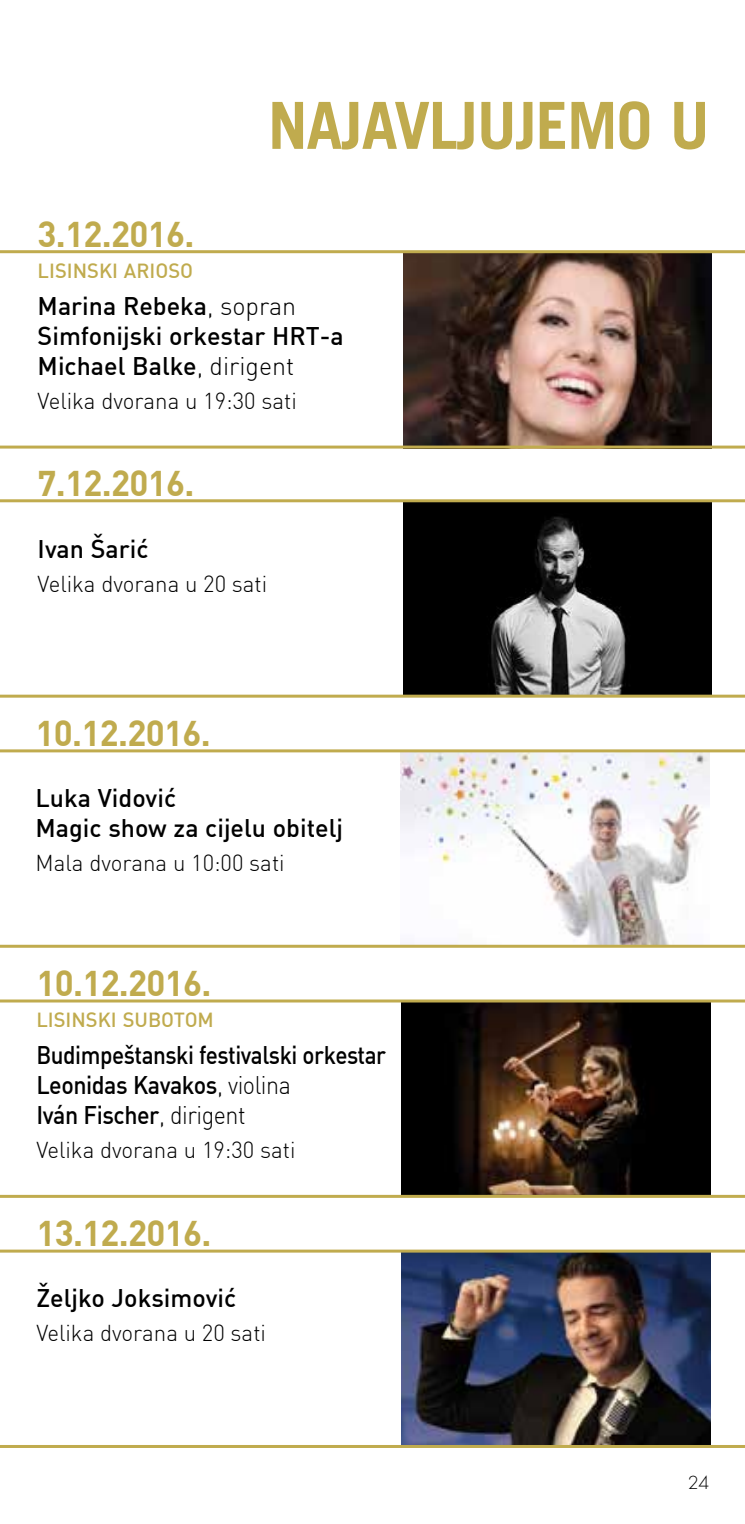
<style>
.page{position:relative;width:745px;height:1524px;background:#fff}
.page>*{position:absolute;margin:0;border:0;box-sizing:border-box;transform-origin:0 0}
.t1{font:700 65px "Trade Gothic";letter-spacing:-.02em;color:#c0ab4e}
.t2{font:700 35px "DIN";letter-spacing:-.02em;color:#c0ab4e}
.t3{font:700 25px/30px "DINLT";color:#000}
.t4{font:700 25px/30px "DINLT";letter-spacing:-.02em;color:#000;scale:.9 1}
.t5{font:22.5px "DIN Lt";color:#000}
.t6{font:700 20px "DINLT";color:#c0ab4e}
.t7{font:300 17.5px "Futura";color:#000}
.s1{font-family:"DIN Lt";font-weight:400}
</style>
<div class="page">
<img style="left:401px;top:1252px;width:309px;height:193px">
<hr style="left:0;top:1249px;width:744px;height:3px;background:#c0ab4e">
<hr style="left:0;top:1445px;width:744px;height:3px;background:#c0ab4e">
<img style="left:401px;top:1002px;width:309px;height:193px">
<hr style="left:0;top:999px;width:744px;height:3px;background:#c0ab4e">
<hr style="left:0;top:1195px;width:744px;height:3px;background:#c0ab4e">
<img style="left:403px;top:253px;width:308px;height:192px">
<hr style="left:0;top:250px;width:744px;height:3px;background:#c0ab4e">
<hr style="left:0;top:445px;width:744px;height:3px;background:#c0ab4e">
<img style="left:401px;top:752px;width:308px;height:193px">
<hr style="left:0;top:749px;width:744px;height:3px;background:#c0ab4e">
<hr style="left:0;top:945px;width:744px;height:3px;background:#c0ab4e">
<img style="left:403px;top:502px;width:308px;height:192px">
<hr style="left:0;top:499px;width:744px;height:3px;background:#c0ab4e">
<hr style="left:0;top:694px;width:744px;height:3px;background:#c0ab4e">
<h1 class="t1" style="left:268px;top:86px;width:443px">NAJAVLJUJEMO U</h1>
<h2 class="t2" style="left:38px;top:211px;width:158px">3.12.2016.</h2>
<p class="t6" style="left:38px;top:257px;width:157px">LISINSKI ARIOSO</p>
<p class="t3" style="left:38px;top:290px;width:307px">Marina Rebeka<span class="s1">, sopran<br></span>Simfonijski orkestar HRT-a<br>Michael Balke<span class="s1">, dirigent</span></p>
<p class="t5" style="left:38px;top:386px;width:260px">Velika dvorana u 19:30 sati</p>
<h2 class="t2" style="left:38px;top:460px;width:158px">7.12.2016.</h2>
<p class="t3" style="left:38px;top:532px;width:112px">Ivan Šarić</p>
<p class="t5" style="left:38px;top:569px;width:231px">Velika dvorana u 20 sati</p>
<h2 class="t2" style="left:36px;top:709px;width:176px">10.12.2016.</h2>
<p class="t3" style="left:36px;top:781px;width:309px">Luka Vidović<br>Magic show za cijelu obitelj</p>
<p class="t5" style="left:36px;top:848px;width:250px">Mala dvorana u 10:00 sati</p>
<h2 class="t2" style="left:36px;top:959px;width:176px">10.12.2016.</h2>
<p class="t6" style="left:36px;top:1006px;width:179px">LISINSKI SUBOTOM</p>
<p class="t4" style="left:36px;top:1038px;width:390px">Budimpeštanski festivalski orkestar<br>Leonidas Kavakos<span class="s1">, violina<br></span>Iván Fischer<span class="s1">, dirigent</span></p>
<p class="t5" style="left:36px;top:1135px;width:260px">Velika dvorana u 19:30 sati</p>
<h2 class="t2" style="left:36px;top:1209px;width:176px">13.12.2016.</h2>
<p class="t3" style="left:36px;top:1281px;width:201px">Željko Joksimović</p>
<p class="t5" style="left:36px;top:1318px;width:231px">Velika dvorana u 20 sati</p>
<p class="t7" style="left:687px;top:1471px;width:23px">24</p>
</div>
